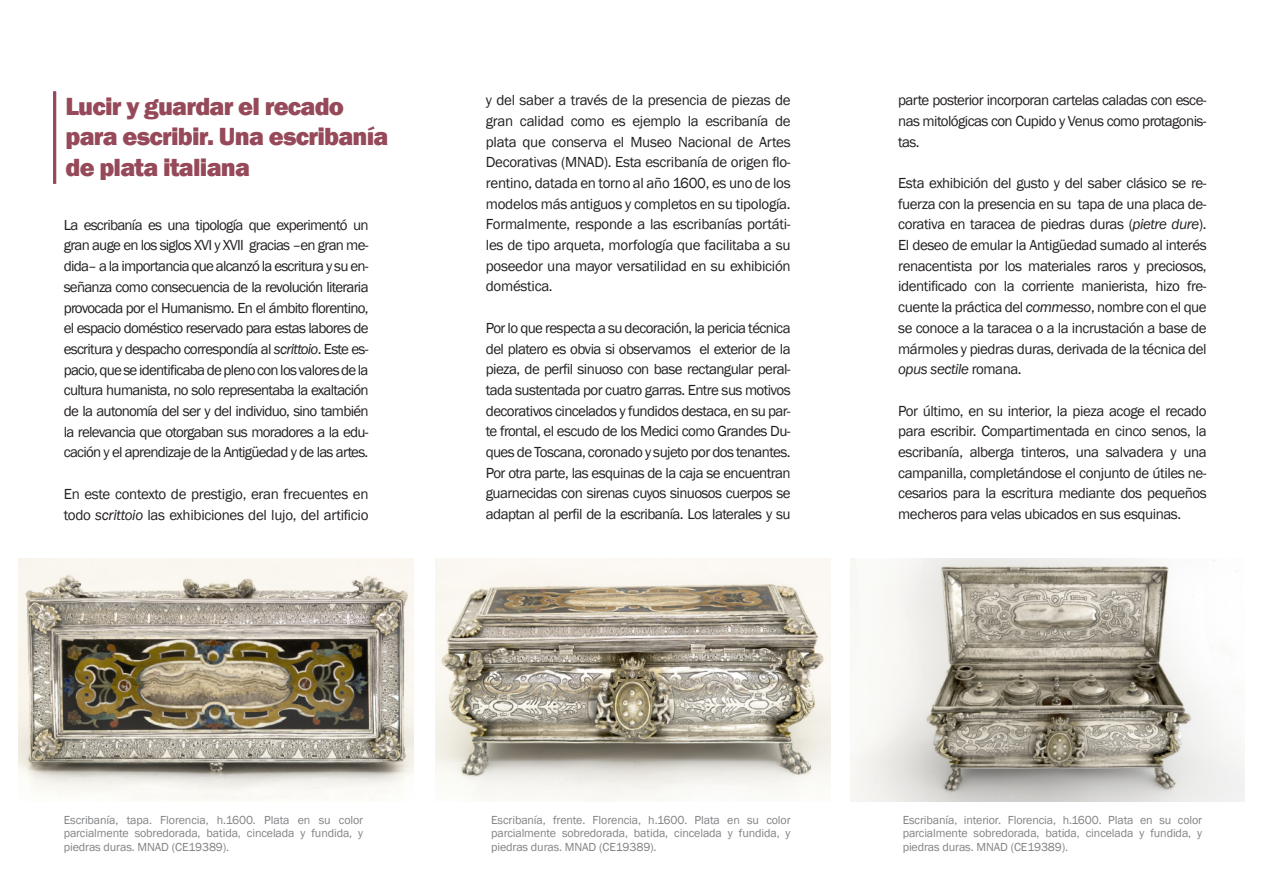
<style>
.page{position:relative;width:1263px;height:893px;background:#fff}
.page>*{position:absolute;margin:0;border:0;box-sizing:border-box;transform-origin:0 0}
.t1{font:800 25.5px/30.6px "Franklin Gothic";letter-spacing:-.03em;color:#964958}
.t2{font:15px/20.7px "Franklin Gothic";letter-spacing:-.03em;color:#231f20;text-align:justify}
.t3{font:12px/13.5px "Franklin Gothic";letter-spacing:-.01em;color:#808285;text-align:justify}
.s1{font-style:italic}
</style>
<div class="page">
<hr style="left:53px;top:91px;width:3px;height:93px;background:#964958">
<img style="left:436px;top:558px;width:394px;height:243px">
<img style="left:850px;top:558px;width:395px;height:243px">
<img style="left:19px;top:558px;width:394px;height:243px">
<p class="t1" style="left:65px;top:91px;width:280px">Lucir y guardar el recado</p>
<p class="t1" style="left:65px;top:121px;width:324px">para escribir. Una escribanía de plata italiana</p>
<p class="t2" style="left:64px;top:215px;width:306px">La escribanía es una tipología que experimentó un gran auge en los siglos XVI y XVII gracias –en gran me&shy;dida– a la importancia que alcanzó la escritura y su en&shy;señanza como consecuencia de la revolución literaria provocada por el Humanismo. En el ámbito florentino, el espacio doméstico reservado para estas labores de escritura y despacho correspondía al <span class="s1">scrittoio</span>. Este es&shy;pacio, que se identificaba de pleno con los valores de la cultura humanista, no solo representaba la exaltación de la autonomía del ser y del individuo, sino también la relevancia que otorgaban sus moradores a la edu&shy;cación y el aprendizaje de la Antigüedad y de las artes.</p>
<p class="t2" style="left:64px;top:484px;width:306px">En este contexto de prestigio, eran frecuentes en todo <span class="s1">scrittoio</span> las exhibiciones del lujo, del artificio</p>
<p class="t2" style="left:486px;top:90px;width:306px">y del saber a través de la presencia de piezas de gran calidad como es ejemplo la escribanía de plata que conserva el Museo Nacional de Artes Decorativas (MNAD). Esta escribanía de origen flo&shy;rentino, datada en torno al año 1600, es uno de los modelos más antiguos y completos en su tipología.<br>Formalmente, responde a las escribanías portáti&shy;les de tipo arqueta, morfología que facilitaba a su poseedor una mayor versatilidad en su exhibición doméstica.</p>
<p class="t2" style="left:486px;top:318px;width:306px">Por lo que respecta a su decoración, la pericia técnica del platero es obvia si observamos el exterior de la pieza, de perfil sinuoso con base rectangular peral&shy;tada sustentada por cuatro garras. Entre sus motivos decorativos cincelados y fundidos destaca, en su par&shy;te frontal, el escudo de los Medici como Grandes Du&shy;ques de Toscana, coronado y sujeto por dos tenantes.<br>Por otra parte, las esquinas de la caja se encuentran guarnecidas con sirenas cuyos sinuosos cuerpos se adaptan al perfil de la escribanía. Los laterales y su</p>
<p class="t2" style="left:898px;top:90px;width:310px">parte posterior incorporan cartelas caladas con esce&shy;nas mitológicas con Cupido y Venus como protagonis&shy;tas.</p>
<p class="t2" style="left:898px;top:173px;width:310px">Esta exhibición del gusto y del saber clásico se re&shy;fuerza con la presencia en su tapa de una placa de&shy;corativa en taracea de piedras duras (<span class="s1">pietre dure</span>).<br>El deseo de emular la Antigüedad sumado al interés renacentista por los materiales raros y preciosos, identificado con la corriente manierista, hizo fre&shy;cuente la práctica del <span class="s1">commesso</span>, nombre con el que se conoce a la taracea o a la incrustación a base de mármoles y piedras duras, derivada de la técnica del <span class="s1">opus sectile</span> romana.</p>
<p class="t2" style="left:898px;top:401px;width:310px">Por último, en su interior, la pieza acoge el recado para escribir. Compartimentada en cinco senos, la escribanía, alberga tinteros, una salvadera y una campanilla, completándose el conjunto de útiles ne&shy;cesarios para la escritura mediante dos pequeños mecheros para velas ubicados en sus esquinas.</p>
<p class="t3" style="left:64px;top:813px;width:301px">Escribanía, tapa. Florencia, h.1600. Plata en su color parcialmente sobredorada, batida, cincelada y fundida, y piedras duras. MNAD (CE19389).</p>
<p class="t3" style="left:491px;top:813px;width:301px">Escribanía, frente. Florencia, h.1600. Plata en su color parcialmente sobredorada, batida, cincelada y fundida, y piedras duras. MNAD (CE19389).</p>
<p class="t3" style="left:903px;top:813px;width:301px">Escribanía, interior. Florencia, h.1600. Plata en su color parcialmente sobredorada, batida, cincelada y fundida, y piedras duras. MNAD (CE19389).</p>
</div>
